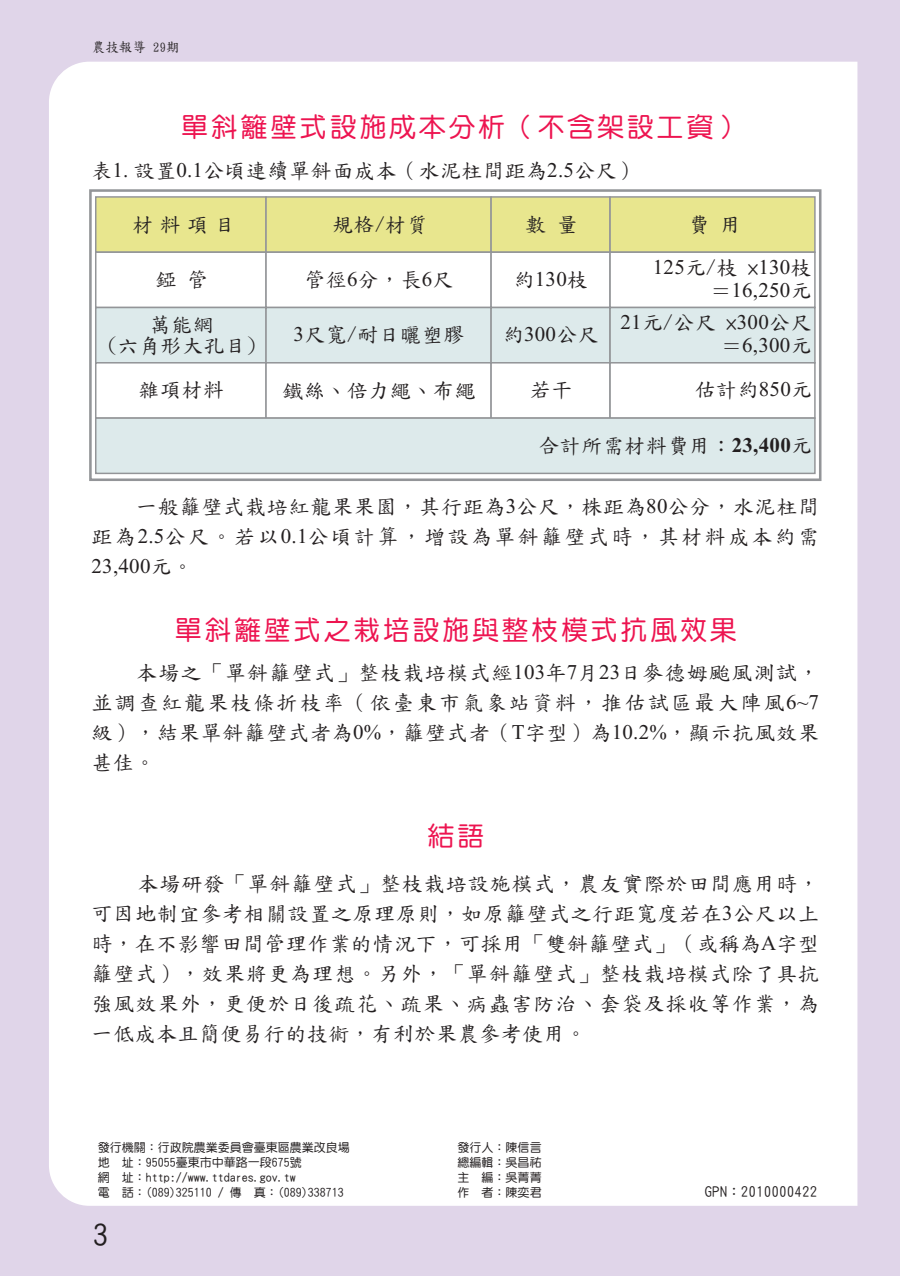
<style>
.page{position:relative;width:900px;height:1276px;background:#fff}
.page>*{position:absolute;margin:0;border:0;box-sizing:border-box;transform-origin:0 0}
.t1{font:30px "DF Yuan W5 WIN BF";color:#231f20}
.t2{font:27px "DF Yuan W5 WIN BF";letter-spacing:.1em;color:#ed1450}
.t3{font:21px/30px "DF Biao Kai W5 WIN BF";letter-spacing:.035em;color:#231f20;text-align:justify}
.t4{font:21px/23.2px "Times New Roman";letter-spacing:.01em;color:#231f20;text-align:right}
.t5{font:14.4px "DF Yuan W5 WIN BF";letter-spacing:.05em;color:#231f20}
.t6{font:13.5px "DF Biao Kai W5 WIN BF";color:#231f20}
.t7{font:12px/15px "DF Yuan W5 WIN BF";color:#231f20}
.s1{font-family:"Times New Roman"}
.s2{font-family:"DF Kai Shu SB Estd BF"}
.s3{font-family:"DF Biao Kai W5 WIN BF"}
.s4{font-family:"Times New Roman";font-weight:700}
</style>
<div class="page">
<div style="left:0;top:0;width:899px;height:1276px;background:#e0d5e9"></div>
<div style="left:49px;top:62px;width:808px;height:1143px;background:#fff"></div>
<div style="left:89px;top:189px;width:732px;height:292px;border:3px solid #939598"></div>
<div style="left:95px;top:196px;width:172px;height:57px;background:#e8e68e;border:1px solid #939598"></div>
<div style="left:95px;top:251px;width:172px;height:57px;background:#fff;border:1px solid #939598"></div>
<div style="left:95px;top:307px;width:172px;height:56px;background:#ddeaeb;border:1px solid #939598"></div>
<div style="left:95px;top:362px;width:172px;height:57px;background:#fff;border:1px solid #939598"></div>
<div style="left:265px;top:196px;width:226px;height:57px;background:#e8e68e;border:1px solid #939598"></div>
<div style="left:265px;top:251px;width:226px;height:57px;background:#fff;border:1px solid #939598"></div>
<div style="left:265px;top:307px;width:226px;height:56px;background:#ddeaeb;border:1px solid #939598"></div>
<div style="left:265px;top:362px;width:226px;height:57px;background:#fff;border:1px solid #939598"></div>
<div style="left:490px;top:196px;width:120px;height:57px;background:#e8e68e;border:1px solid #939598"></div>
<div style="left:490px;top:251px;width:120px;height:57px;background:#fff;border:1px solid #939598"></div>
<div style="left:490px;top:307px;width:120px;height:56px;background:#ddeaeb;border:1px solid #939598"></div>
<div style="left:490px;top:362px;width:120px;height:57px;background:#fff;border:1px solid #939598"></div>
<div style="left:609px;top:196px;width:206px;height:57px;background:#e8e68e;border:1px solid #939598"></div>
<div style="left:609px;top:251px;width:206px;height:57px;background:#fff;border:1px solid #939598"></div>
<div style="left:609px;top:307px;width:206px;height:56px;background:#ddeaeb;border:1px solid #939598"></div>
<div style="left:609px;top:362px;width:206px;height:57px;background:#fff;border:1px solid #939598"></div>
<div style="left:95px;top:417px;width:720px;height:57px;background:#ddeaeb;border:1px solid #939598"></div>
<p class="t6" style="left:92px;top:40px;width:89px">農技報導 29期</p>
<p class="t2" style="left:181px;top:114px;width:563px">單斜籬壁式設施成本分析（不含架設工資）</p>
<p class="t3" style="left:91px;top:155px;width:548px">表<span class="s1">1.</span> 設置<span class="s1">0.1</span>公頃連續單斜面成本（水泥柱間距為<span class="s1">2.5</span>公尺）</p>
<p class="t3" style="left:132px;top:209px;width:104px">材料項目</p>
<p class="t3" style="left:332px;top:209px;width:97px">規格<span class="s2">/</span>材質</p>
<p class="t3" style="left:525px;top:209px;width:54px">數量</p>
<p class="t3" style="left:688px;top:209px;width:54px">費用</p>
<p class="t3" style="left:150px;top:257px;width:66px;line-height:44.7px">錏管萬能網</p>
<p class="t3" style="left:107px;top:323px;width:151px;line-height:44.5px;text-align:center"><span class="s2">(</span>六角形大孔目<span class="s2">)</span>雜項材料</p>
<p class="t3" style="left:304px;top:265px;width:150px">管徑<span class="s1">6</span>分，長<span class="s1">6</span>尺</p>
<p class="t4" style="left:513px;top:269px;width:76px"><span class="s3">約</span>130<span class="s3">枝</span></p>
<p class="t4" style="left:652px;top:257px;width:160px">125<span class="s3">元</span><span class="s2">/</span><span class="s3">枝</span> <span class="s2">×</span>130<span class="s3">枝＝</span>16,250<span class="s3">元</span></p>
<p class="t4" style="left:620px;top:312px;width:192px">21<span class="s3">元</span><span class="s2">/</span><span class="s3">公尺</span> <span class="s2">×</span>300<span class="s3">公尺＝</span>6,300<span class="s3">元</span></p>
<p class="t3" style="left:293px;top:320px;width:172px"><span class="s1">3</span>尺寬<span class="s2">/</span>耐日曬塑膠</p>
<p class="t3" style="left:503px;top:320px;width:97px">約<span class="s1">300</span>公尺</p>
<p class="t3" style="left:530px;top:375px;width:44px">若干</p>
<p class="t3" style="left:694px;top:375px;width:119px">估計約<span class="s1">850</span>元</p>
<p class="t3" style="left:282px;top:375px;width:195px">鐵絲、倍力繩、布繩</p>
<p class="t3" style="left:538px;top:430px;width:275px">合計所需材料費用：<span class="s4">23,400</span>元</p>
<p class="t3" style="left:91px;top:492px;width:729px;text-indent:45px">一般籬壁式栽培紅龍果果園，其行距為<span class="s1">3</span>公尺，株距為<span class="s1">80</span>公分，水泥柱間距為<span class="s1">2.5</span>公尺。若以<span class="s1">0.1</span>公頃計算，增設為單斜籬壁式時，其材料成本約需<span class="s1">23,400</span>元。</p>
<p class="t2" style="left:175px;top:616px;width:563px">單斜籬壁式之栽培設施與整枝模式抗風效果</p>
<p class="t3" style="left:91px;top:658px;width:729px;text-indent:45px">本場之「單斜籬壁式」整枝栽培模式經<span class="s1">103</span>年<span class="s1">7</span>月<span class="s1">23</span>日麥德姆颱風測試，並調查紅龍果枝條折枝率（依臺東市氣象站資料，推估試區最大陣風<span class="s1">6~7</span>級），結果單斜籬壁式者為<span class="s1">0%</span>，籬壁式者（<span class="s1">T</span>字型）為<span class="s1">10.2%</span>，顯示抗風效果甚佳。</p>
<p class="t2" style="left:427px;top:823px;width:58px">結語</p>
<p class="t3" style="left:91px;top:868px;width:729px;text-indent:46px">本場研發「單斜籬壁式」整枝栽培設施模式，農友實際於田間應用時，可因地制宜參考相關設置之原理原則，如原籬壁式之行距寬度若在<span class="s1">3</span>公尺以上時，在不影響田間管理作業的情況下，可採用「雙斜籬壁式」（或稱為<span class="s1">A</span>字型籬壁式），效果將更為理想。另外，「單斜籬壁式」整枝栽培模式除了具抗強風效果外，更便於日後疏花、疏果、病蟲害防治、套袋及採收等作業，為一低成本且簡便易行的技術，有利於果農參考使用。</p>
<p class="t7" style="left:98px;top:1140px;width:253px">發行機關：行政院農業委員會臺東區農業改良場地 址：95055臺東市中華路一段675號<br>網 址：http://www.ttdares.gov.tw<br>電 話：(089)325110 / 傳 真：(089)338713</p>
<p class="t7" style="left:457px;top:1140px;width:85px;text-align:justify">發行人：陳信言總編輯：吳昌祐主 編：吳菁菁作 者：陳奕君</p>
<p class="t1" style="left:93px;top:1219px;width:16px">3</p>
<p class="t5" style="left:704px;top:1184px;width:114px">GPN：2010000422</p>
</div>
